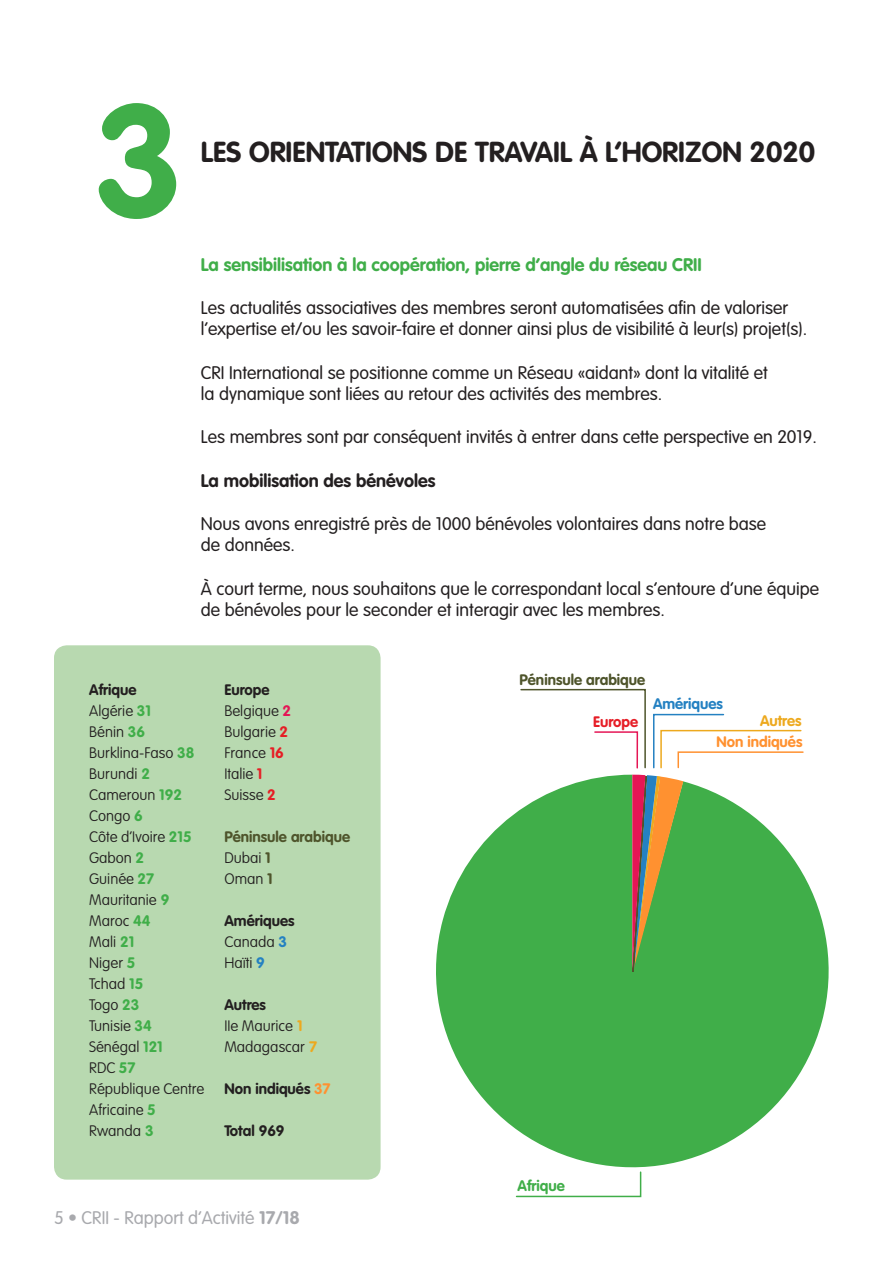
<style>
.page{position:relative;width:893px;height:1263px;background:#fff}
.page>*{position:absolute;margin:0;border:0;box-sizing:border-box;transform-origin:0 0}
.t1{font:700 157.5px "VAG Rounded Std";color:#40ae49}
.t2{font:700 28.5px "VAG Rounded Std";color:#231f20}
.t3{font:300 18px/21.6px "VAG Rounded Std";color:#231f20}
.t4{font:700 18px "VAG Rounded Std";color:#40ae49}
.t5{font:300 18px "VAG Rounded Std";color:#a8a9ad}
.t6{font:700 18px "VAG Rounded Std";color:#231f20}
.t7{font:100 15px/21px "VAG Rounded Std";color:#231f20}
.t8{font:700 15px "VAG Rounded Std";color:#231f20}
.t9{font:700 15px "VAG Rounded Std";color:#4e542b}
.t10{font:700 15px "VAG Rounded Std";color:#ff9130}
.t11{font:700 15px "VAG Rounded Std";color:#2481c2}
.t12{font:700 15px "VAG Rounded Std";color:#40ae49}
.t13{font:700 15px "VAG Rounded Std";color:#e61e27}
.t14{font:700 15px "VAG Rounded Std";color:#eda91e}
.s1{font-weight:700;color:#40ae49}
.s2{font-weight:700;color:#e51655}
.s3{font-weight:700;color:#e61e25}
.s4{font-weight:700;color:#4e542b}
.s5{font-weight:700;color:#2481c2}
.s6{font-weight:700;color:#eda91e}
.s7{color:#ff9130}
.s8{font-weight:700}
</style>
<div class="page">
<div style="left:54px;top:645px;width:327px;height:534px;background:#b8d9b0;border-radius:13px"></div>
<svg style="left:436px;top:810px;width:393px;height:358px;fill:#40ae49"></svg>
<svg style="left:515px;top:1171px;width:127px;height:27px"></svg>
<svg style="left:519px;top:688px;width:285px;height:285px"></svg>
<p class="t1" style="left:94px;top:69px;width:92px">3</p>
<p class="t2" style="left:201px;top:135px;width:616px">LES ORIENTATIONS DE TRAVAIL À L’HORIZON 2020</p>
<p class="t4" style="left:201px;top:254px;width:502px">La sensibilisation à la coopération, pierre d’angle du réseau CRII</p>
<p class="t3" style="left:201px;top:297px;width:589px">Les actualités associatives des membres seront automatisées afin de valoriser</p>
<p class="t3" style="left:201px;top:319px;width:608px">l’expertise et/ou les savoir-faire et donner ainsi plus de visibilité à leur(s) projet(s).</p>
<p class="t3" style="left:201px;top:362px;width:568px">CRI International se positionne comme un Réseau «aidant» dont la vitalité et la dynamique sont liées au retour des activités des membres.</p>
<p class="t3" style="left:201px;top:427px;width:618px">Les membres sont par conséquent invités à entrer dans cette perspective en 2019.</p>
<p class="t6" style="left:201px;top:470px;width:236px">La mobilisation des bénévoles</p>
<p class="t3" style="left:201px;top:513px;width:567px">Nous avons enregistré près de 1000 bénévoles volontaires dans notre base de données.</p>
<p class="t3" style="left:201px;top:578px;width:620px">À court terme, nous souhaitons que le correspondant local s’entoure d’une équipe de bénévoles pour le seconder et interagir avec les membres.</p>
<p class="t8" style="left:89px;top:681px;width:49px">Afrique</p>
<p class="t7" style="left:89px;top:701px;width:63px">Algérie <span class="s1">31</span></p>
<p class="t7" style="left:89px;top:722px;width:57px">Bénin <span class="s1">36</span></p>
<p class="t7" style="left:89px;top:743px;width:107px">Burklina-Faso <span class="s1">38</span></p>
<p class="t7" style="left:89px;top:764px;width:62px">Burundi <span class="s1">2</span></p>
<p class="t7" style="left:89px;top:785px;width:94px">Cameroun <span class="s1">192</span></p>
<p class="t7" style="left:89px;top:806px;width:55px">Congo <span class="s1">6</span></p>
<p class="t7" style="left:89px;top:827px;width:104px">Côte d’Ivoire <span class="s1">215</span></p>
<p class="t7" style="left:89px;top:848px;width:56px">Gabon <span class="s1">2</span></p>
<p class="t7" style="left:89px;top:869px;width:66px">Guinée <span class="s1">27</span></p>
<p class="t7" style="left:89px;top:890px;width:82px">Mauritanie <span class="s1">9</span></p>
<p class="t7" style="left:89px;top:911px;width:63px">Maroc <span class="s1">44</span></p>
<p class="t7" style="left:89px;top:932px;width:47px">Mali <span class="s1">21</span></p>
<p class="t7" style="left:89px;top:953px;width:48px">Niger <span class="s1">5</span></p>
<p class="t7" style="left:89px;top:974px;width:56px">Tchad <span class="s1">15</span></p>
<p class="t7" style="left:89px;top:995px;width:52px">Togo <span class="s1">23</span></p>
<p class="t7" style="left:89px;top:1016px;width:64px">Tunisie <span class="s1">34</span></p>
<p class="t7" style="left:89px;top:1037px;width:75px">Sénégal <span class="s1">121</span></p>
<p class="t7" style="left:89px;top:1058px;width:48px">RDC <span class="s1">57</span></p>
<p class="t7" style="left:89px;top:1079px;width:117px">République Centre<br>Africaine <span class="s1">5</span></p>
<p class="t7" style="left:89px;top:1121px;width:66px">Rwanda <span class="s1">3</span></p>
<p class="t8" style="left:224px;top:681px;width:47px">Europe</p>
<p class="t7" style="left:224px;top:701px;width:68px">Belgique <span class="s2">2</span></p>
<p class="t7" style="left:224px;top:722px;width:65px">Bulgarie <span class="s3">2</span></p>
<p class="t7" style="left:224px;top:743px;width:61px">France <span class="s3">16</span></p>
<p class="t7" style="left:224px;top:764px;width:40px">Italie <span class="s3">1</span></p>
<p class="t7" style="left:224px;top:785px;width:53px">Suisse <span class="s3">2</span></p>
<p class="t9" style="left:224px;top:828px;width:127px">Péninsule arabique</p>
<p class="t7" style="left:224px;top:848px;width:48px">Dubai <span class="s4">1</span></p>
<p class="t7" style="left:224px;top:869px;width:50px">Oman <span class="s4">1</span></p>
<p class="t8" style="left:224px;top:912px;width:72px">Amériques</p>
<p class="t7" style="left:224px;top:932px;width:64px">Canada <span class="s5">3</span></p>
<p class="t7" style="left:224px;top:953px;width:42px">Haïti <span class="s5">9</span></p>
<p class="t8" style="left:224px;top:996px;width:43px">Autres</p>
<p class="t7" style="left:224px;top:1016px;width:80px">IIe Maurice <span class="s6">1</span></p>
<p class="t7" style="left:224px;top:1037px;width:94px">Madagascar <span class="s6">7</span></p>
<p class="t8" style="left:224px;top:1080px;width:108px">Non indiqués <span class="s7">37</span></p>
<p class="t8" style="left:224px;top:1122px;width:62px">Total 969</p>
<p class="t5" style="left:54px;top:1207px;width:247px">5 • CRII - Rapport d’Activité <span class="s8">17/18</span></p>
<p class="t9" style="left:520px;top:670px;width:127px">Péninsule arabique</p>
<p class="t13" style="left:593px;top:713px;width:47px">Europe</p>
<p class="t11" style="left:653px;top:695px;width:72px">Amériques</p>
<p class="t14" style="left:760px;top:712px;width:43px">Autres</p>
<p class="t10" style="left:716px;top:733px;width:87px">Non indiqués</p>
<p class="t12" style="left:518px;top:1177px;width:49px">Afrique</p>
</div>
